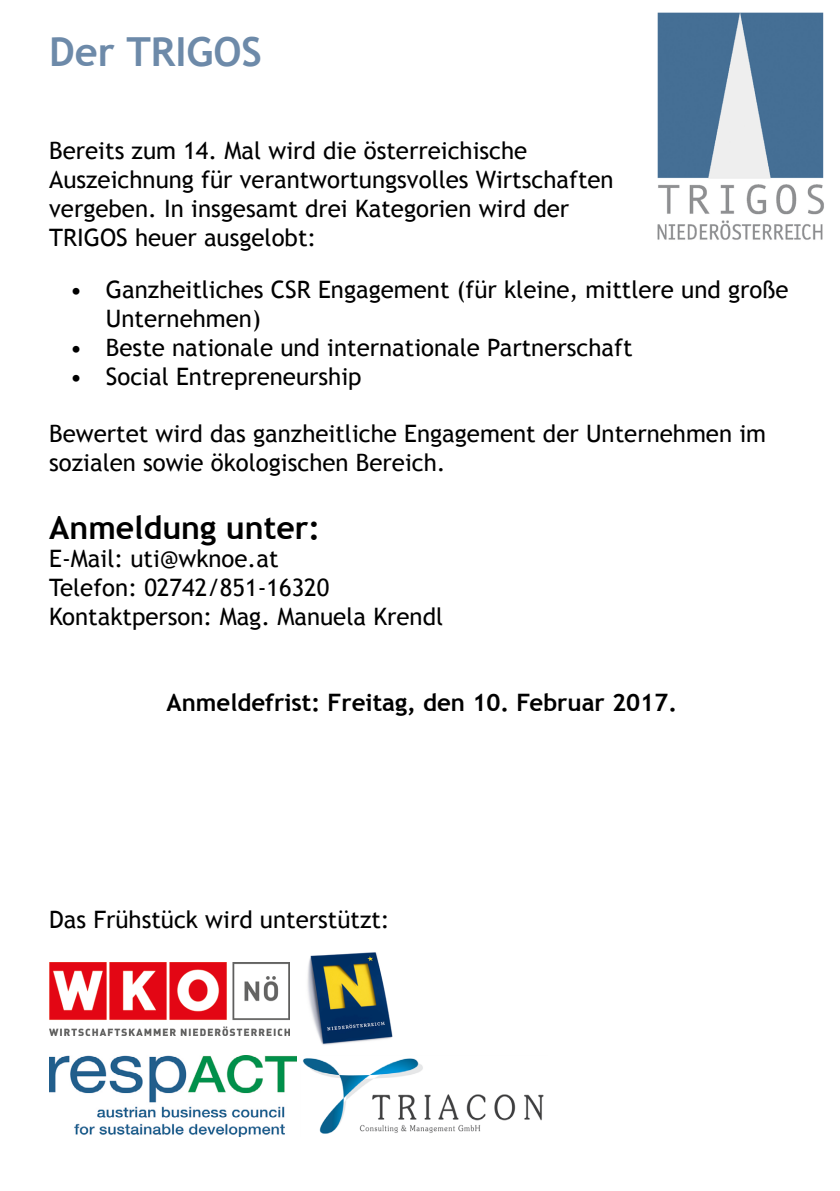
<style>
.page{position:relative;width:840px;height:1191px;background:#fff}
.page>*{position:absolute;margin:0;border:0;box-sizing:border-box;transform-origin:0 0}
.t1{font:700 40px "Trebuchet MS";color:#6d8aa9}
.t2{font:700 32px "Trebuchet MS";color:#000}
.t3{font:24px/28.8px "Trebuchet MS";color:#000}
.t4{font:700 24px "Trebuchet MS";color:#000}
</style>
<div class="page">
<img style="left:657px;top:12px;width:167px;height:228px">
<img style="left:49px;top:962px;width:240px;height:73px">
<img style="left:307px;top:952px;width:86px;height:93px">
<img style="left:49px;top:1055px;width:247px;height:81px">
<img style="left:303px;top:1058px;width:241px;height:76px">
<p class="t1" style="left:49px;top:27px;width:214px">Der TRIGOS</p>
<p class="t3" style="left:49px;top:137px;width:565px">Bereits zum 14. Mal wird die österreichische Auszeichnung für verantwortungsvolles Wirtschaften vergeben. In insgesamt drei Kategorien wird der TRIGOS heuer ausgelobt:</p>
<p class="t3" style="left:106px;top:276px;width:683px;text-indent:-36px">• Ganzheitliches CSR Engagement (für kleine, mittlere und große<br>Unternehmen)</p>
<p class="t3" style="left:70px;top:333px;width:564px">• Beste nationale und internationale Partnerschaft</p>
<p class="t3" style="left:70px;top:362px;width:293px">• Social Entrepreneurship</p>
<p class="t3" style="left:49px;top:420px;width:718px">Bewertet wird das ganzheitliche Engagement der Unternehmen im sozialen sowie ökologischen Bereich.</p>
<p class="t2" style="left:49px;top:507px;width:272px">Anmeldung unter:</p>
<p class="t3" style="left:49px;top:545px;width:231px">E-Mail: uti@wknoe.at</p>
<p class="t3" style="left:49px;top:573px;width:281px">Telefon: 02742/851-16320</p>
<p class="t3" style="left:49px;top:602px;width:395px">Kontaktperson: Mag. Manuela Krendl</p>
<p class="t4" style="left:166px;top:688px;width:512px">Anmeldefrist: Freitag, den 10. Februar 2017.</p>
<p class="t3" style="left:49px;top:905px;width:342px">Das Frühstück wird unterstützt:</p>
</div>
